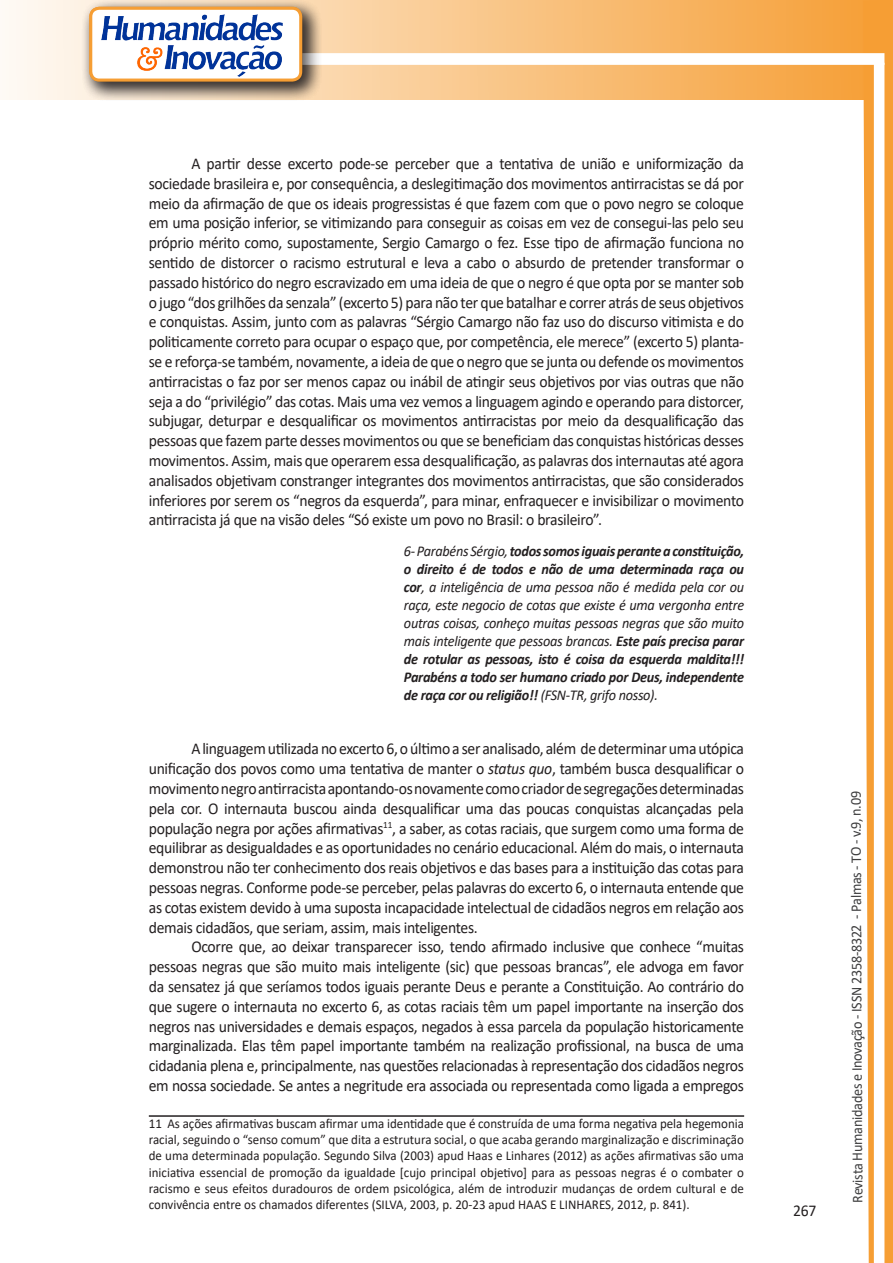
<style>
.page{position:relative;width:893px;height:1263px;background:#fff}
.page>*{position:absolute;margin:0;border:0;box-sizing:border-box;transform-origin:0 0}
.texto{font:16.5px/19.8px "Calibri";letter-spacing:-.02em;color:#231f20;text-align:justify;scale:.95 1}
.citacao{font:italic 700 15px/18px "Calibri";letter-spacing:-.02em;color:#231f20;text-align:justify;scale:.95 1}
.t1{font:15px "Calibri";letter-spacing:-.025em;color:#3e3e3f;scale:.95 1}
.Rodapé{font:13.5px/16.2px "Calibri";color:#231f20;text-align:justify;scale:.96 1}
.s1{font-weight:400}
.s2{font-style:italic}
</style>
<div class="page">
<svg style="left:5px;top:0;width:858px;height:100px;background:#f9c484"></svg>
<div style="left:302px;top:53px;width:582px;height:12px;background:#fff;border:2px solid #fff"></div>
<svg style="left:863px;top:0;width:30px;height:1263px"></svg>
<div style="left:81px;top:0;width:241px;height:102px;background:#231f20;opacity:.75"></div>
<div style="left:91px;top:8px;width:210px;height:72px;background:#fff;border-radius:9px"></div>
<div style="left:89px;top:7px;width:213px;height:75px;border:3px solid #f69e34;border-radius:9px"></div>
<img style="left:101px;top:14px;width:181px;height:62px">
<hr style="left:149px;top:1115px;width:595px;height:2px;background:#231f20">
<p class="texto" style="left:149px;top:153px;width:628px;text-indent:43px">A partir desse excerto pode-se perceber que a tentativa de união e uniformização da sociedade brasileira e, por consequência, a deslegitimação dos movimentos antirracistas se dá por meio da afirmação de que os ideais progressistas é que fazem com que o povo negro se coloque em uma posição inferior, se vitimizando para conseguir as coisas em vez de consegui-las pelo seu próprio mérito como, supostamente, Sergio Camargo o fez. Esse tipo de afirmação funciona no sentido de distorcer o racismo estrutural e leva a cabo o absurdo de pretender transformar o passado histórico do negro escravizado em uma ideia de que o negro é que opta por se manter sob o jugo “dos grilhões da senzala” (excerto 5) para não ter que batalhar e correr atrás de seus objetivos e conquistas. Assim, junto com as palavras “Sérgio Camargo não faz uso do discurso vitimista e do politicamente correto para ocupar o espaço que, por competência, ele merece” (excerto 5) planta&shy;se e reforça-se também, novamente, a ideia de que o negro que se junta ou defende os movimentos antirracistas o faz por ser menos capaz ou inábil de atingir seus objetivos por vias outras que não seja a do “privilégio” das cotas. Mais uma vez vemos a linguagem agindo e operando para distorcer, subjugar, deturpar e desqualificar os movimentos antirracistas por meio da desqualificação das pessoas que fazem parte desses movimentos ou que se beneficiam das conquistas históricas desses movimentos. Assim, mais que operarem essa desqualificação, as palavras dos internautas até agora analisados objetivam constranger integrantes dos movimentos antirracistas, que são considerados inferiores por serem os “negros da esquerda”, para minar, enfraquecer e invisibilizar o movimento antirracista já que na visão deles “Só existe um povo no Brasil: o brasileiro”.</p>
<p class="citacao" style="left:404px;top:542px;width:360px"><span class="s1">6- Parabéns Sérgio,</span> todos somos iguais perante a constituição, o direito é de todos e não de uma determinada raça ou cor<span class="s1">, a inteligência de uma pessoa não é medida pela cor ou raça, este negocio de cotas que existe é uma vergonha entre outras coisas, conheço muitas pessoas negras que são muito mais inteligente que pessoas brancas.</span> Este país precisa parar de rotular as pessoas, isto é coisa da esquerda maldita!!!<br>Parabéns a todo ser humano criado por Deus, independente de raça cor ou religião!! <span class="s1">(FSN-TR, grifo nosso).</span></p>
<p class="texto" style="left:149px;top:738px;width:628px;text-indent:43px">A linguagem utilizada no excerto 6, o último a ser analisado, além de determinar uma utópica unificação dos povos como uma tentativa de manter o <span class="s2">status quo</span>, também busca desqualificar o movimento negro antirracista apontando-os novamente como criador de segregações determinadas pela cor. O internauta buscou ainda desqualificar uma das poucas conquistas alcançadas pela população negra por ações afirmativas<sup>11</sup>, a saber, as cotas raciais, que surgem como uma forma de equilibrar as desigualdades e as oportunidades no cenário educacional. Além do mais, o internauta demonstrou não ter conhecimento dos reais objetivos e das bases para a instituição das cotas para pessoas negras. Conforme pode-se perceber, pelas palavras do excerto 6, o internauta entende que as cotas existem devido à uma suposta incapacidade intelectual de cidadãos negros em relação aos demais cidadãos, que seriam, assim, mais inteligentes.</p>
<p class="texto" style="left:149px;top:936px;width:628px;text-indent:43px">Ocorre que, ao deixar transparecer isso, tendo afirmado inclusive que conhece “muitas pessoas negras que são muito mais inteligente (sic) que pessoas brancas”, ele advoga em favor da sensatez já que seríamos todos iguais perante Deus e perante a Constituição. Ao contrário do que sugere o internauta no excerto 6, as cotas raciais têm um papel importante na inserção dos negros nas universidades e demais espaços, negados à essa parcela da população historicamente marginalizada. Elas têm papel importante também na realização profissional, na busca de uma cidadania plena e, principalmente, nas questões relacionadas à representação dos cidadãos negros em nossa sociedade. Se antes a negritude era associada ou representada como ligada a empregos</p>
<p class="Rodapé" style="left:149px;top:1115px;width:622px">11 As ações afirmativas buscam afirmar uma identidade que é construída de uma forma negativa pela hegemonia racial, seguindo o “senso comum” que dita a estrutura social, o que acaba gerando marginalização e discriminação de uma determinada população. Segundo Silva (2003) apud Haas e Linhares (2012) as ações afirmativas são uma iniciativa essencial de promoção da igualdade [cujo principal objetivo] para as pessoas negras é o combater o racismo e seus efeitos duradouros de ordem psicológica, além de introduzir mudanças de ordem cultural e de convivência entre os chamados diferentes (SILVA, 2003, p. 20-23 apud HAAS E LINHARES, 2012, p. 841).</p>
<p class="texto" style="left:793px;top:1200px;width:26px">267</p>
<p class="t1" style="left:846px;top:1203px;width:435px;rotate:-90deg">Revista Humanidades e Inovação - ISSN 2358-8322 - Palmas - TO - v.9, n.09</p>
</div>
